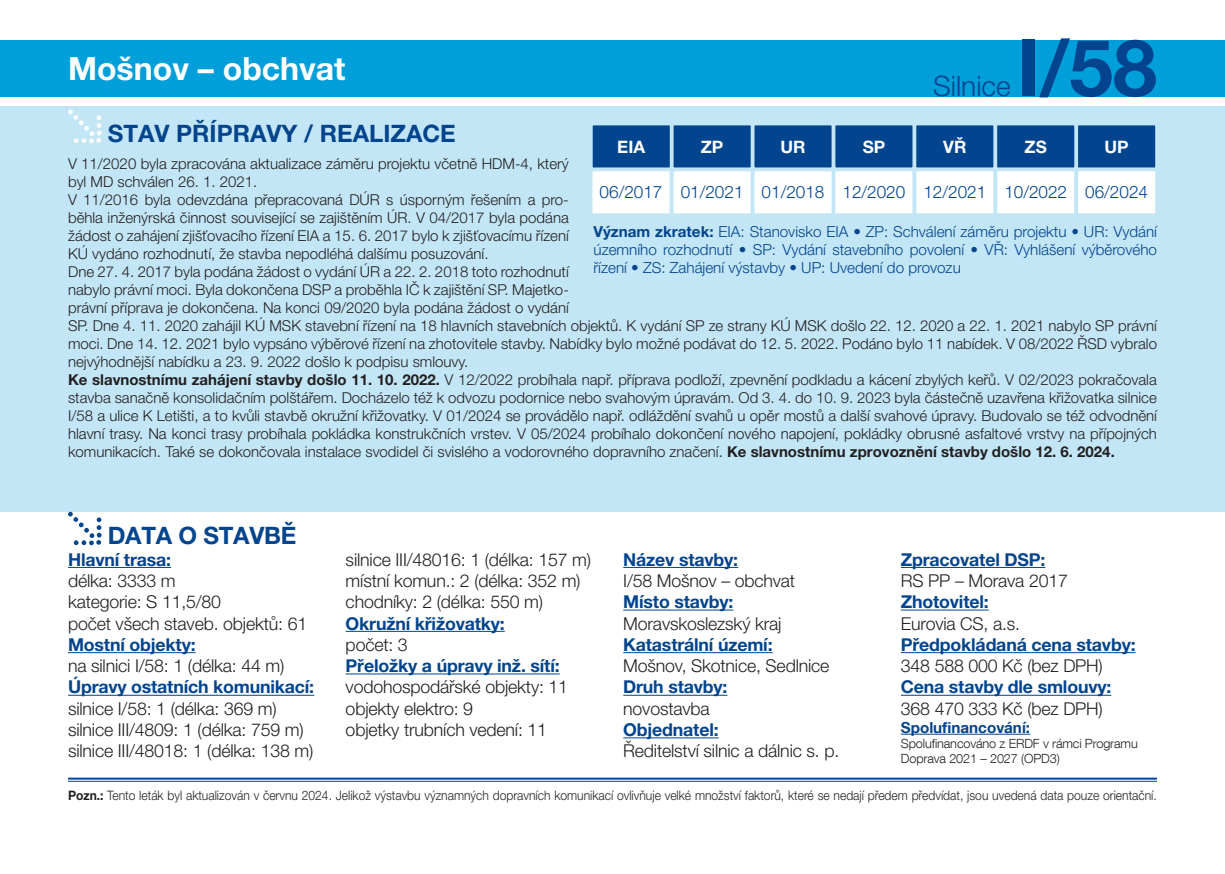
<style>
.page{position:relative;width:1225px;height:874px;background:#fff}
.page>*{position:absolute;margin:0;border:0;box-sizing:border-box;transform-origin:0 0}
.t1{font:700 78.8px "Helvetica Neue LT Pro";color:#02448d}
.t2{font:700 32px "Helvetica Neue LT Pro";color:#fff}
.t3{font:300 28.2px "Helvetica Neue LT Pro";color:#02448d}
.t4{font:700 24px "Helvetica Neue LT Pro";color:#02448d}
.t5{font:300 17.8px/21.2px "Helvetica Neue LT Pro";letter-spacing:-.01em;color:#231f20}
.t6{font:700 17.8px "Helvetica Neue LT Pro";letter-spacing:-.01em;color:#02448d}
.t7{font:300 17.2px "Helvetica Neue LT Pro";color:#02448d}
.t8{font:700 17.2px "Helvetica Neue LT Pro";color:#fff}
.t9{font:300 15.2px/18.2px "Helvetica Neue LT Pro";color:#02448d;text-align:justify}
.t10{font:700 15.2px "Helvetica Neue LT Com";color:#02448d}
.t11{font:300 15px/18px "Helvetica Neue LT Pro";color:#231f20}
.t12{font:300 13px "Helvetica Neue LT Pro";color:#231f20;scale:.93 1}
.t13{font:300 12.6px/15.2px "Helvetica Neue LT Com";letter-spacing:-.01em;color:#231f20}
.s1{font-weight:700}
</style>
<div class="page">
<div style="left:0;top:106px;width:1225px;height:405px;background:#c3e6f6"></div>
<svg style="left:68px;top:110px;width:34px;height:33px"></svg>
<div style="left:1077px;top:124px;width:79px;height:44px;background:#02448d"></div>
<div style="left:1076px;top:123px;width:81px;height:46px;border:2px solid #c3e6f6"></div>
<div style="left:915px;top:124px;width:79px;height:44px;background:#02448d"></div>
<div style="left:914px;top:123px;width:81px;height:46px;border:2px solid #c3e6f6"></div>
<div style="left:753px;top:124px;width:79px;height:44px;background:#02448d"></div>
<div style="left:752px;top:123px;width:81px;height:46px;border:2px solid #c3e6f6"></div>
<div style="left:996px;top:124px;width:79px;height:44px;background:#02448d"></div>
<div style="left:995px;top:123px;width:81px;height:46px;border:2px solid #c3e6f6"></div>
<div style="left:834px;top:124px;width:79px;height:44px;background:#02448d"></div>
<div style="left:833px;top:123px;width:81px;height:46px;border:2px solid #c3e6f6"></div>
<div style="left:672px;top:124px;width:79px;height:44px;background:#02448d"></div>
<div style="left:671px;top:123px;width:81px;height:46px;border:2px solid #c3e6f6"></div>
<div style="left:592px;top:124px;width:79px;height:44px;background:#02448d"></div>
<div style="left:591px;top:123px;width:80px;height:46px;border:2px solid #c3e6f6"></div>
<div style="left:1077px;top:170px;width:79px;height:44px;background:#fff"></div>
<div style="left:1076px;top:169px;width:81px;height:46px;border:2px solid #c3e6f6"></div>
<div style="left:915px;top:170px;width:79px;height:44px;background:#fff"></div>
<div style="left:914px;top:169px;width:81px;height:46px;border:2px solid #c3e6f6"></div>
<div style="left:753px;top:170px;width:79px;height:44px;background:#fff"></div>
<div style="left:752px;top:169px;width:81px;height:46px;border:2px solid #c3e6f6"></div>
<div style="left:996px;top:170px;width:79px;height:44px;background:#fff"></div>
<div style="left:995px;top:169px;width:81px;height:46px;border:2px solid #c3e6f6"></div>
<div style="left:834px;top:170px;width:79px;height:44px;background:#fff"></div>
<div style="left:833px;top:169px;width:81px;height:46px;border:2px solid #c3e6f6"></div>
<div style="left:672px;top:170px;width:79px;height:44px;background:#fff"></div>
<div style="left:671px;top:169px;width:81px;height:46px;border:2px solid #c3e6f6"></div>
<div style="left:591px;top:170px;width:79px;height:44px;background:#fff"></div>
<div style="left:590px;top:169px;width:81px;height:46px;border:2px solid #c3e6f6"></div>
<hr style="left:68px;top:777px;width:1089px;height:2px;background:#02448d">
<hr style="left:68px;top:780px;width:1089px;height:1px;background:#02448d">
<hr style="left:68px;top:566px;width:103px;height:1px;background:#02448d">
<hr style="left:68px;top:652px;width:128px;height:1px;background:#02448d">
<hr style="left:68px;top:694px;width:246px;height:1px;background:#02448d">
<hr style="left:346px;top:630px;width:159px;height:1px;background:#02448d">
<hr style="left:346px;top:673px;width:213px;height:1px;background:#02448d">
<hr style="left:623px;top:566px;width:115px;height:1px;background:#02448d">
<hr style="left:623px;top:609px;width:110px;height:1px;background:#02448d">
<hr style="left:623px;top:652px;width:149px;height:1px;background:#02448d">
<hr style="left:623px;top:694px;width:104px;height:1px;background:#02448d">
<hr style="left:623px;top:737px;width:95px;height:1px;background:#02448d">
<hr style="left:901px;top:566px;width:144px;height:1px;background:#02448d">
<hr style="left:901px;top:609px;width:87px;height:1px;background:#02448d">
<hr style="left:901px;top:652px;width:234px;height:1px;background:#02448d">
<hr style="left:901px;top:694px;width:210px;height:1px;background:#02448d">
<hr style="left:901px;top:733px;width:129px;height:1px;background:#02448d">
<div style="left:0;top:40px;width:1225px;height:56px;background:#009fda"></div>
<svg style="left:68px;top:511px;width:34px;height:34px"></svg>
<h2 class="t2" style="left:68px;top:48px;width:279px">Mošnov – obchvat</h2>
<h3 class="t3" style="left:933px;top:69px;width:79px">Silnice</h3>
<h1 class="t1" style="left:1016px;top:19px;width:142px">I/58</h1>
<h3 class="t4" style="left:108px;top:119px;width:350px">STAV PŘÍPRAVY / REALIZACE</h3>
<p class="t8" style="left:617px;top:136px;width:29px">EIA</p>
<p class="t8" style="left:701px;top:136px;width:24px">ZP</p>
<p class="t8" style="left:780px;top:136px;width:27px">UR</p>
<p class="t8" style="left:862px;top:136px;width:24px">SP</p>
<p class="t8" style="left:943px;top:136px;width:25px">VŘ</p>
<p class="t8" style="left:1024px;top:136px;width:24px">ZS</p>
<p class="t8" style="left:1104px;top:136px;width:26px">UP</p>
<p class="t7" style="left:599px;top:182px;width:550px">06/2017 01/2021 01/2018 12/2020 12/2021 10/2022 06/2024</p>
<p class="t11" style="left:68px;top:154px;width:1090px">V 11/2020 byla zpracována aktualizace záměru projektu včetně HDM-4, který<br>byl MD schválen 26. 1. 2021.<br>V 11/2016 byla odevzdána přepracovaná DÚR s úsporným řešením a pro-<br>běhla inženýrská činnost související se zajištěním ÚR. V 04/2017 byla podána<br>žádost o zahájení zjišťovacího řízení EIA a 15. 6. 2017 bylo k zjišťovacímu řízení<br>KÚ vydáno rozhodnutí, že stavba nepodléhá dalšímu posuzování.<br>Dne 27. 4. 2017 byla podána žádost o vydání ÚR a 22. 2. 2018 toto rozhodnutí<br>nabylo právní moci. Byla dokončena DSP a proběhla IČ k zajištění SP. Majetko-<br>právní příprava je dokončena. Na konci 09/2020 byla podána žádost o vydání<br>SP. Dne 4. 11. 2020 zahájil KÚ MSK stavební řízení na 18 hlavních stavebních objektů. K vydání SP ze strany KÚ MSK došlo 22. 12. 2020 a 22. 1. 2021 nabylo SP právní moci. Dne 14. 12. 2021 bylo vypsáno výběrové řízení na zhotovitele stavby. Nabídky bylo možné podávat do 12. 5. 2022. Podáno bylo 11 nabídek. V 08/2022 ŘSD vybralo nejvýhodnější nabídku a 23. 9. 2022 došlo k podpisu smlouvy.<br><span class="s1">Ke slavnostnímu zahájení stavby došlo 11. 10. 2022.</span> V 12/2022 probíhala např. příprava podloží, zpevnění podkladu a kácení zbylých keřů. V 02/2023 pokračovala stavba sanačně konsolidačním polštářem. Docházelo též k odvozu podornice nebo svahovým úpravám. Od 3. 4. do 10. 9. 2023 byla částečně uzavřena křižovatka silnice I/58 a ulice K Letišti, a to kvůli stavbě okružní křižovatky. V 01/2024 se provádělo např. odláždění svahů u opěr mostů a další svahové úpravy. Budovalo se též odvodnění hlavní trasy. Na konci trasy probíhala pokládka konstrukčních vrstev. V 05/2024 probíhalo dokončení nového napojení, pokládky obrusné asfaltové vrstvy na přípojných komunikacích. Také se dokončovala instalace svodidel či svislého a vodorovného dopravního značení. <span class="s1">Ke slavnostnímu zprovoznění stavby došlo 12. 6. 2024.</span></p>
<p class="t9" style="left:593px;top:222px;width:565px"><span class="s1">Význam zkratek:</span> EIA: Stanovisko EIA • ZP: Schválení záměru projektu • UR: Vydání územního rozhodnutí • SP: Vydání stavebního povolení • VŘ: Vyhlášení výběrového řízení • ZS: Zahájení výstavby • UP: Uvedení do provozu</p>
<h3 class="t4" style="left:108px;top:520px;width:190px">DATA O STAVBĚ</h3>
<p class="t6" style="left:68px;top:548px;width:104px">Hlavní trasa:</p>
<p class="t5" style="left:68px;top:569px;width:241px">délka: 3333 m<br>kategorie: S 11,5/80<br>počet všech staveb. objektů: 61</p>
<p class="t6" style="left:68px;top:633px;width:129px">Mostní objekty:</p>
<p class="t5" style="left:68px;top:654px;width:218px">na silnici I/58: 1 (délka: 44 m)</p>
<p class="t6" style="left:68px;top:675px;width:248px">Úpravy ostatních komunikací:</p>
<p class="t5" style="left:68px;top:697px;width:247px">silnice I/58: 1 (délka: 369 m) silnice III/4809: 1 (délka: 759 m) silnice III/48018: 1 (délka: 138 m)</p>
<p class="t6" style="left:901px;top:548px;width:146px">Zpracovatel DSP:</p>
<p class="t5" style="left:901px;top:569px;width:169px">RS PP – Morava 2017</p>
<p class="t6" style="left:901px;top:590px;width:89px">Zhotovitel:</p>
<p class="t5" style="left:901px;top:612px;width:121px">Eurovia CS, a.s.</p>
<p class="t6" style="left:901px;top:633px;width:236px">Předpokládaná cena stavby:</p>
<p class="t5" style="left:901px;top:654px;width:203px">348 588 000 Kč (bez DPH)</p>
<p class="t6" style="left:901px;top:675px;width:212px">Cena stavby dle smlouvy:</p>
<p class="t5" style="left:901px;top:697px;width:203px">368 470 333 Kč (bez DPH)</p>
<p class="t10" style="left:901px;top:717px;width:131px">Spolufinancování:</p>
<p class="t13" style="left:901px;top:735px;width:238px">Spolufinancováno z ERDF v rámci Programu<br>Doprava 2021 – 2027 (OPD3)</p>
<p class="t12" style="left:68px;top:786px;width:1172px"><span class="s1">Pozn.:</span> Tento leták byl aktualizován v červnu 2024. Jelikož výstavbu významných dopravních komunikací ovlivňuje velké množství faktorů, které se nedají předem předvídat, jsou uvedená data pouze orientační.</p>
<p class="t5" style="left:346px;top:548px;width:247px">silnice III/48016: 1 (délka: 157 m) místní komun.: 2 (délka: 352 m) chodníky: 2 (délka: 550 m)</p>
<p class="t6" style="left:346px;top:612px;width:161px">Okružní křižovatky:</p>
<p class="t5" style="left:346px;top:633px;width:64px">počet: 3</p>
<p class="t6" style="left:346px;top:654px;width:215px">Přeložky a úpravy inž. sítí:</p>
<p class="t5" style="left:346px;top:675px;width:224px">vodohospodářské objekty: 11 objekty elektro: 9<br>objetky trubních vedení: 11</p>
<p class="t6" style="left:623px;top:548px;width:116px">Název stavby:</p>
<p class="t5" style="left:623px;top:569px;width:173px">I/58 Mošnov – obchvat</p>
<p class="t6" style="left:623px;top:590px;width:112px">Místo stavby:</p>
<p class="t5" style="left:623px;top:612px;width:160px">Moravskoslezský kraj</p>
<p class="t6" style="left:623px;top:633px;width:151px">Katastrální území:</p>
<p class="t5" style="left:623px;top:654px;width:208px">Mošnov, Skotnice, Sedlnice</p>
<p class="t6" style="left:623px;top:675px;width:106px">Druh stavby:</p>
<p class="t5" style="left:623px;top:697px;width:88px">novostavba</p>
<p class="t6" style="left:623px;top:718px;width:97px">Objednatel:</p>
<p class="t5" style="left:623px;top:739px;width:218px">Ředitelství silnic a dálnic s. p.</p>
</div>
